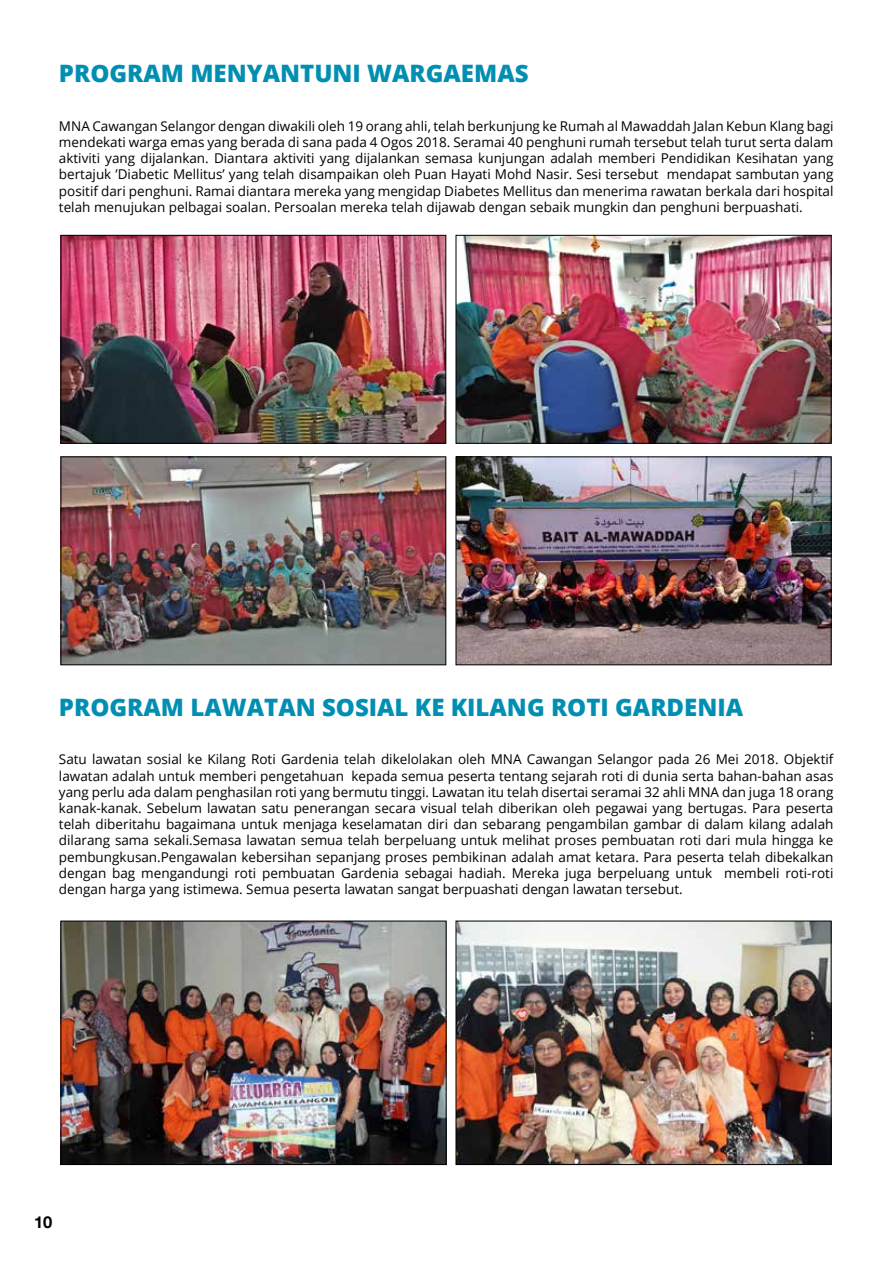
<style>
.page{position:relative;width:893px;height:1263px;background:#fff}
.page>*{position:absolute;margin:0;border:0;box-sizing:border-box;transform-origin:0 0}
.t1{font:800 24px "Open Sans";color:#008fb2}
.t2{font:700 16.5px "Helvetica Neue LT Std";color:#000}
.t3{font:13.5px/16.2px "Open Sans";color:#000;text-align:justify}
</style>
<div class="page">
<img style="left:63px;top:237px;width:381px;height:205px">
<div style="left:61px;top:235px;width:385px;height:209px;border:1px solid #000"></div>
<img style="left:63px;top:923px;width:381px;height:240px">
<div style="left:61px;top:921px;width:385px;height:244px;border:1px solid #000"></div>
<img style="left:63px;top:458px;width:381px;height:205px">
<div style="left:61px;top:456px;width:385px;height:209px;border:1px solid #000"></div>
<img style="left:458px;top:237px;width:371px;height:205px">
<div style="left:456px;top:235px;width:375px;height:209px;border:1px solid #000"></div>
<img style="left:458px;top:923px;width:371px;height:240px">
<div style="left:456px;top:921px;width:375px;height:244px;border:1px solid #000"></div>
<img style="left:458px;top:458px;width:371px;height:205px">
<div style="left:456px;top:456px;width:375px;height:209px;border:1px solid #000"></div>
<h1 class="t1" style="left:59px;top:55px;width:34px">PROGRA</h1>
<h1 class="t1" style="left:161px;top:55px;width:120px">M MENYANT</h1>
<h1 class="t1" style="left:314px;top:55px;width:95px">UNI WARGAE</h1>
<h1 class="t1" style="left:474px;top:55px;width:40px">MAS</h1>
<p class="t3" style="left:59px;top:117px;width:776px">MNA Cawangan Selangor dengan diwakili oleh 19 orang ahli, telah berkunjung ke Rumah al Mawaddah Jalan Kebun Klang bagi mendekati warga emas yang berada di sana pada 4 Ogos 2018. Seramai 40 penghuni rumah tersebut telah turut serta dalam aktiviti yang dijalankan. Diantara aktiviti yang dijalankan semasa kunjungan adalah memberi Pendidikan Kesihatan yang bertajuk ’Diabetic Mellitus’ yang telah disampaikan oleh Puan Hayati Mohd Nasir. Sesi tersebut mendapat sambutan yang positif dari penghuni. Ramai diantara mereka yang mengidap Diabetes Mellitus dan menerima rawatan berkala dari hospital telah menujukan pelbagai soalan. Persoalan mereka telah dijawab dengan sebaik mungkin dan penghuni berpuashati.</p>
<h1 class="t1" style="left:59px;top:689px;width:34px">PROGRA</h1>
<h1 class="t1" style="left:161px;top:689px;width:104px">M LAWATAN</h1>
<h1 class="t1" style="left:322px;top:689px;width:16px">SOSIA</h1>
<h1 class="t1" style="left:395px;top:689px;width:114px">L KE KILANG</h1>
<h1 class="t1" style="left:551px;top:689px;width:15px">ROTI</h1>
<h1 class="t1" style="left:615px;top:689px;width:17px">GARDENIA</h1>
<p class="t3" style="left:59px;top:751px;width:776px">Satu lawatan sosial ke Kilang Roti Gardenia telah dikelolakan oleh MNA Cawangan Selangor pada 26 Mei 2018. Objektif lawatan adalah untuk memberi pengetahuan kepada semua peserta tentang sejarah roti di dunia serta bahan-bahan asas yang perlu ada dalam penghasilan roti yang bermutu tinggi. Lawatan itu telah disertai seramai 32 ahli MNA dan juga 18 orang kanak-kanak. Sebelum lawatan satu penerangan secara visual telah diberikan oleh pegawai yang bertugas. Para peserta telah diberitahu bagaimana untuk menjaga keselamatan diri dan sebarang pengambilan gambar di dalam kilang adalah dilarang sama sekali.Semasa lawatan semua telah berpeluang untuk melihat proses pembuatan roti dari mula hingga ke pembungkusan.Pengawalan kebersihan sepanjang proses pembikinan adalah amat ketara. Para peserta telah dibekalkan dengan bag mengandungi roti pembuatan Gardenia sebagai hadiah. Mereka juga berpeluang untuk membeli roti-roti dengan harga yang istimewa. Semua peserta lawatan sangat berpuashati dengan lawatan tersebut.</p>
<p class="t2" style="left:34px;top:1212px;width:20px">10</p>
</div>
